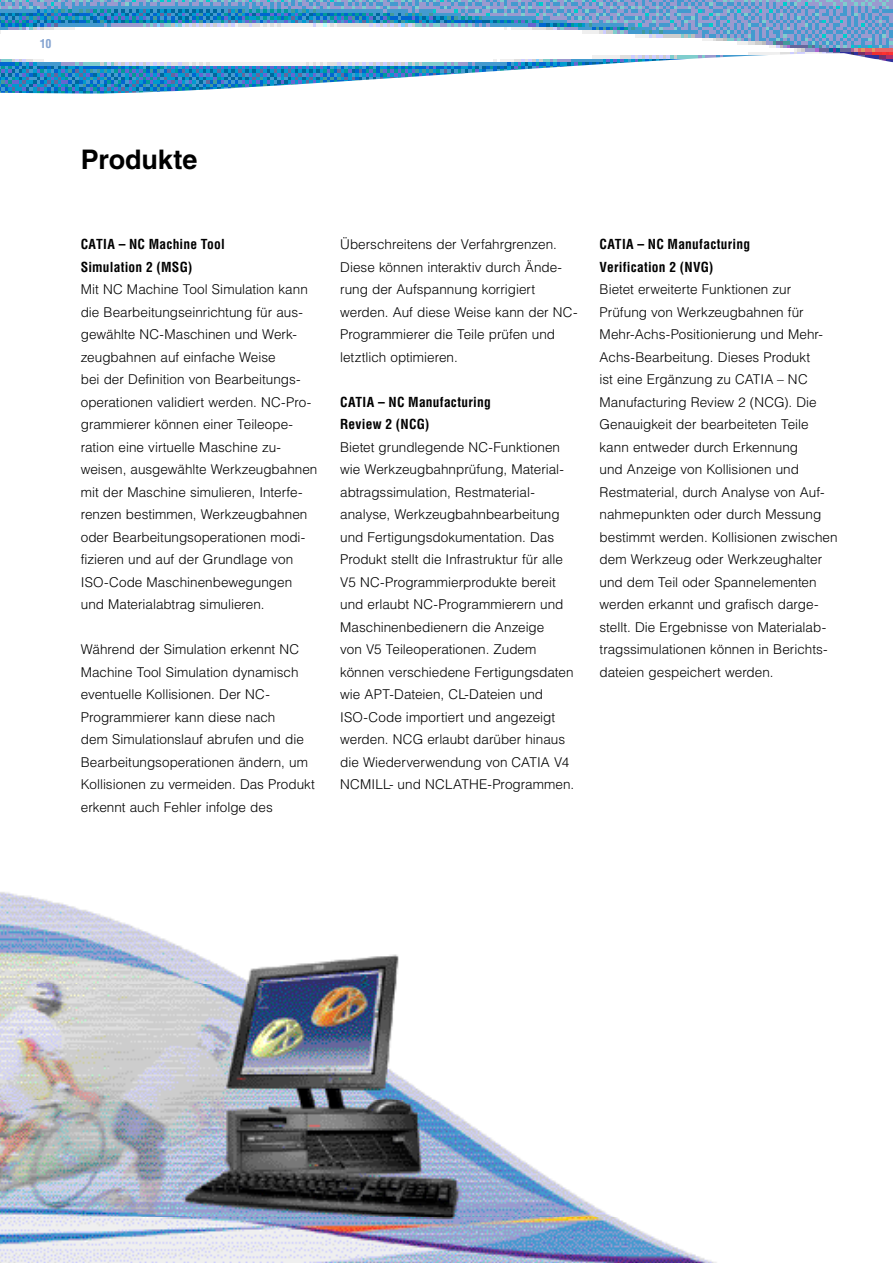
<style>
.page{position:relative;width:893px;height:1263px;background:#fff}
.page>*{position:absolute;margin:0;border:0;box-sizing:border-box;transform-origin:0 0}
.t1{font:700 27px "Helvetica";letter-spacing:-.005em;color:#000}
.t2{font:300 13.5px/22.5px "Helvetica";color:#000}
.t3{font:700 condensed 13.5px/22.5px "Helvetica";letter-spacing:.015em;color:#000}
.t4{font:700 condensed 12px "Helvetica";color:#85a4d1}
</style>
<div class="page">
<img style="left:0;top:892px;width:717px;height:371px">
<img style="left:0;top:0;width:893px;height:94px">
<p class="t4" style="left:40px;top:36px;width:13px">10</p>
<h1 class="t1" style="left:81px;top:143px;width:118px">Produkte</h1>
<p class="t3" style="left:81px;top:233px;width:145px">CATIA – NC Machine Tool<br>Simulation 2 (MSG)</p>
<p class="t2" style="left:81px;top:278px;width:238px">Mit NC Machine Tool Simulation kann die Bearbeitungseinrichtung für aus&shy;gewählte NC-Maschinen und Werk&shy;zeugbahnen auf einfache Weise<br>bei der Definition von Bearbeitungs&shy;operationen validiert werden. NC-Pro&shy;grammierer können einer Teileope&shy;ration eine virtuelle Maschine zu&shy;weisen, ausgewählte Werkzeugbahnen mit der Maschine simulieren, Interfe&shy;renzen bestimmen, Werkzeugbahnen oder Bearbeitungsoperationen modi&shy;fizieren und auf der Grundlage von ISO-Code Maschinenbewegungen und Materialabtrag simulieren.</p>
<p class="t2" style="left:81px;top:638px;width:236px">Während der Simulation erkennt NC Machine Tool Simulation dynamisch eventuelle Kollisionen. Der NC-Programmierer kann diese nach<br>dem Simulationslauf abrufen und die Bearbeitungsoperationen ändern, um Kollisionen zu vermeiden. Das Produkt erkennt auch Fehler infolge des</p>
<p class="t2" style="left:340px;top:233px;width:239px">Überschreitens der Verfahrgrenzen.<br>Diese können interaktiv durch Ände&shy;rung der Aufspannung korrigiert werden. Auf diese Weise kann der NC-Programmierer die Teile prüfen und letztlich optimieren.</p>
<p class="t3" style="left:340px;top:391px;width:152px">CATIA – NC Manufacturing<br>Review 2 (NCG)</p>
<p class="t2" style="left:340px;top:435px;width:236px">Bietet grundlegende NC-Funktionen wie Werkzeugbahnprüfung, Material&shy;abtragssimulation, Restmaterial&shy;analyse, Werkzeugbahnbearbeitung und Fertigungsdokumentation. Das Produkt stellt die Infrastruktur für alle V5 NC-Programmierprodukte bereit und erlaubt NC-Programmierern und Maschinenbedienern die Anzeige<br>von V5 Teileoperationen. Zudem können verschiedene Fertigungsdaten wie APT-Dateien, CL-Dateien und ISO-Code importiert und angezeigt werden. NCG erlaubt darüber hinaus die Wiederverwendung von CATIA V4<br>NCMILL- und NCLATHE-Programmen.</p>
<p class="t3" style="left:600px;top:233px;width:152px">CATIA – NC Manufacturing<br>Verification 2 (NVG)</p>
<p class="t2" style="left:600px;top:278px;width:240px">Bietet erweiterte Funktionen zur Prüfung von Werkzeugbahnen für Mehr-Achs-Positionierung und Mehr-Achs-Bearbeitung. Dieses Produkt<br>ist eine Ergänzung zu CATIA – NC Manufacturing Review 2 (NCG). Die Genauigkeit der bearbeiteten Teile kann entweder durch Erkennung<br>und Anzeige von Kollisionen und Restmaterial, durch Analyse von Auf&shy;nahmepunkten oder durch Messung bestimmt werden. Kollisionen zwischen dem Werkzeug oder Werkzeughalter und dem Teil oder Spannelementen werden erkannt und grafisch darge&shy;stellt. Die Ergebnisse von Materialab&shy;tragssimulationen können in Berichts&shy;dateien gespeichert werden.</p>
</div>
